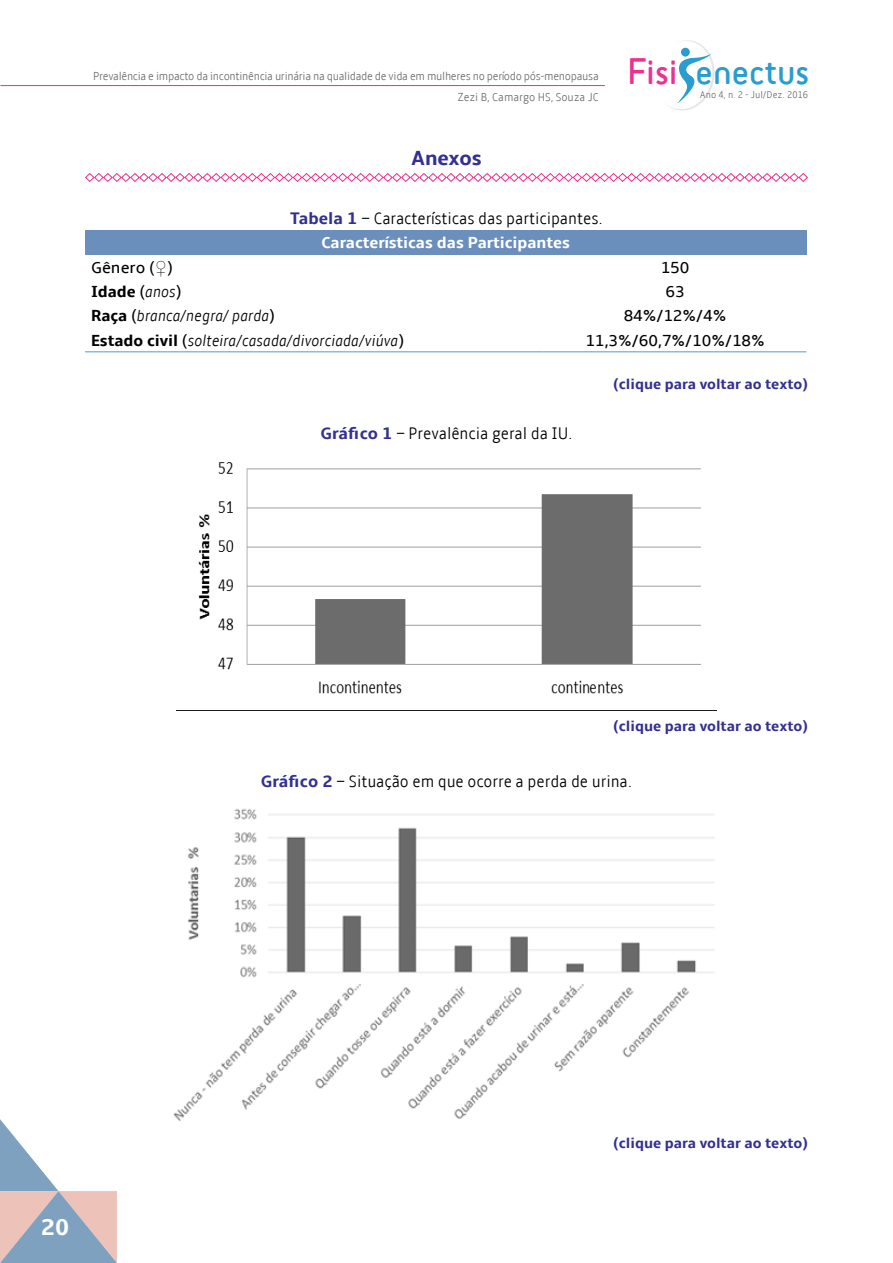
<style>
.page{position:relative;width:893px;height:1263px;background:#fff}
.page>*{position:absolute;margin:0;border:0;box-sizing:border-box;transform-origin:0 0}
.t1{font:37.65px "Sci Fly Sans";color:#2a9dcf}
.t2{font:37.65px "Sci Fly Sans";color:#ed3190}
.t3{font:700 24px "Amble";color:#fff}
.t4{font:700 21px "Amble";letter-spacing:-.01em;color:#333092}
.t5{font:300 condensed 17.25px "Amble";color:#000}
.t6{font:italic 300 condensed 16.5px "Amble";color:#000}
.t7{font:16.5px "Amble";color:#000}
.t8{font:700 16.5px "Amble";color:#fff}
.t9{font:700 16.5px "Amble";color:#000}
.t10{font:700 15px "Amble";color:#333092}
.t11{font:300 condensed 12px/21px "Amble";letter-spacing:-.02em;color:#6d6e71;text-align:right}
.t12{font:300 condensed 10.2px "Amble";color:#6d6e71}
.s1{font-weight:700;font-stretch:normal;color:#333092}
.s2{font-family:"Arial"}
.s3{font-weight:400}
.s4{font-weight:300;font-style:italic;font-stretch:condensed}
.s5{font-weight:700;font-style:normal;font-stretch:normal}
.s6{font-weight:400;font-style:normal;font-stretch:normal}
</style>
<div class="page">
<hr style="left:0;top:85px;width:605px;height:1px;background:#ed3190">
<svg style="left:667px;top:40px;width:48px;height:71px"></svg>
<svg style="left:0;top:1119px;width:117px;height:144px"></svg>
<svg style="left:85px;top:173px;width:723px;height:9px"></svg>
<div style="left:85px;top:230px;width:721px;height:24px;background:#6a8fbc"></div>
<hr style="left:85px;top:351px;width:459px;height:1px;background:#42a0d0">
<hr style="left:544px;top:351px;width:262px;height:1px;background:#42a0d0">
<img style="left:198px;top:462px;width:503px;height:232px">
<img style="left:173px;top:808px;width:542px;height:313px">
<p class="t11" style="left:93px;top:65px;width:507px">Prevalência e impacto da incontinência urinária na qualidade de vida em mulheres no período pós-menopausa<br>Zezi B, Camargo hs, Souza JC</p>
<h3 class="t4" style="left:411px;top:146px;width:72px">Anexos</h3>
<h3 class="t5" style="left:290px;top:208px;width:314px"><span class="s1">Tabela 1</span> – Características das participantes.</h3>
<h3 class="t8" style="left:321px;top:233px;width:250px">Características das Participantes</h3>
<h1 class="t2" style="left:627px;top:50px;width:52px">Fisi</h1>
<h1 class="t1" style="left:696px;top:50px;width:115px">enectus</h1>
<p class="t12" style="left:700px;top:89px;width:109px">Ano 4, n. 2 - Jul/Dez. 2016</p>
<h3 class="t7" style="left:91px;top:258px;width:83px">Gênero (<span class="s2">♀</span>)</h3>
<h3 class="t7" style="left:661px;top:258px;width:30px">150</h3>
<h3 class="t9" style="left:91px;top:282px;width:92px">Idade <span class="s3">(</span><span class="s4">anos</span><span class="s3">)</span></h3>
<h3 class="t7" style="left:665px;top:282px;width:21px">63</h3>
<h3 class="t6" style="left:91px;top:306px;width:185px"><span class="s5">Raça</span> <span class="s6">(</span>branca/negra/ parda<span class="s6">)</span></h3>
<h3 class="t7" style="left:624px;top:306px;width:104px">84%/12%/4%</h3>
<h3 class="t6" style="left:91px;top:331px;width:314px"><span class="s5">Estado civil</span> <span class="s6">(</span>solteira/casada/divorciada/viúva<span class="s6">)</span></h3>
<h3 class="t7" style="left:585px;top:331px;width:181px">11,3%/60,7%/10%/18%</h3>
<p class="t10" style="left:613px;top:375px;width:196px">(clique para voltar ao texto)</p>
<h3 class="t5" style="left:321px;top:424px;width:253px"><span class="s1">Gráfico 1</span> – Prevalência geral da IU.</h3>
<p class="t10" style="left:613px;top:717px;width:196px">(clique para voltar ao texto)</p>
<h3 class="t5" style="left:261px;top:772px;width:373px"><span class="s1">Gráfico 2</span> – Situação em que ocorre a perda de urina.</h3>
<h2 class="t3" style="left:41px;top:1213px;width:30px">20</h2>
<p class="t10" style="left:613px;top:1134px;width:196px">(clique para voltar ao texto)</p>
</div>
